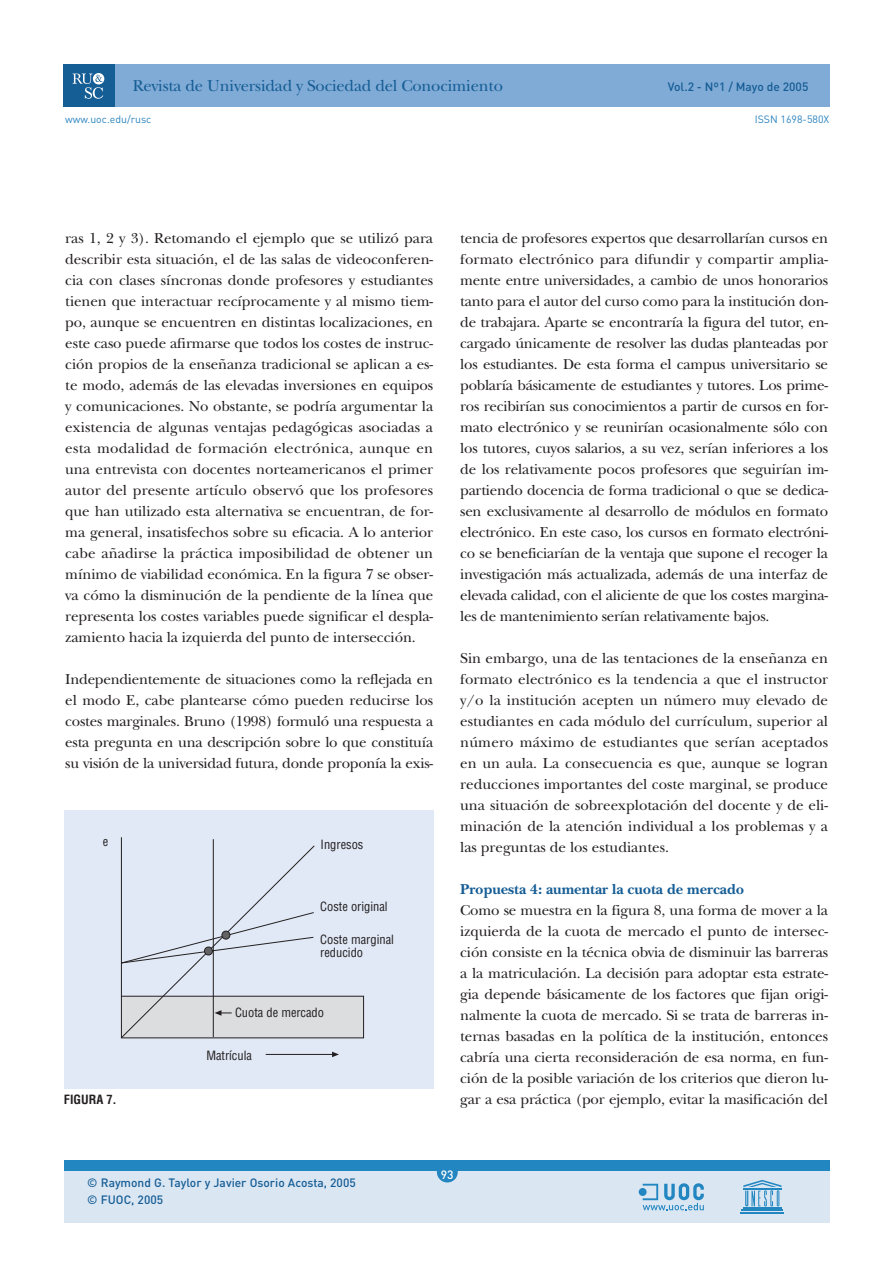
<style>
.page{position:relative;width:893px;height:1262px;background:#fff}
.page>*{position:absolute;margin:0;border:0;box-sizing:border-box;transform-origin:0 0}
.t1{font:16.5px "New Baskerville";letter-spacing:-.01em;color:#155d95}
.t2{font:15px/21px "New Baskerville";letter-spacing:-.01em;color:#231f20;text-align:justify}
.t3{font:700 15px "New Baskerville";color:#155d95}
.t4{font:condensed 12.45px/12.5px "Helvetica";color:#231f20}
.t5{font:700 condensed 12.45px "Helvetica";color:#231f20}
.t6{font:500 12px/16.2px "DIN";color:#155d95}
.t7{font:500 12px "DIN";color:#fff}
.t8{font:10.5px "DIN";color:#2a83be}
</style>
<div class="page">
<div style="left:85px;top:64px;width:744px;height:43px;background:#80abd6"></div>
<div style="left:64px;top:64px;width:51px;height:43px;background:#155d95"></div>
<svg style="left:72px;top:73px;width:32px;height:26px"></svg>
<div style="left:64px;top:1160px;width:765px;height:11px;background:#2286c0"></div>
<div style="left:64px;top:1171px;width:765px;height:51px;background:#dbe6f3"></div>
<hr style="left:743px;top:1207px;width:38px;height:1px;background:#2286c0">
<hr style="left:741px;top:1209px;width:42px;height:2px;background:#2286c0">
<hr style="left:740px;top:1212px;width:44px;height:1px;background:#2286c0">
<svg style="left:743px;top:1180px;width:38px;height:26px"></svg>
<div style="left:437px;top:1161px;width:21px;height:21px;background:#2286c0;border-radius:50%"></div>
<svg style="left:638px;top:1183px;width:65px;height:27px"></svg>
<div style="left:64px;top:810px;width:369px;height:278px;background:#e1e9f6"></div>
<div style="left:121px;top:995px;width:243px;height:43px;background:#dcdddf;border:1px solid #231f20"></div>
<hr style="left:266px;top:1054px;width:66px;height:1px;background:#231f20">
<svg style="left:332px;top:1051px;width:7px;height:6px"></svg>
<svg style="left:120px;top:837px;width:195px;height:202px"></svg>
<div style="left:221px;top:930px;width:9px;height:9px;background:#636366;border:1px solid #231f20;border-radius:50%"></div>
<p class="t1" style="left:133px;top:80px;width:372px">Revista de Universidad y Sociedad del Conocimiento</p>
<p class="t6" style="left:668px;top:80px;width:142px">Vol.2 - Nº1 / Mayo de 2005</p>
<p class="t8" style="left:65px;top:116px;width:88px">www.uoc.edu/rusc</p>
<p class="t8" style="left:755px;top:116px;width:76px">ISSN 1698-580X</p>
<p class="t2" style="left:65px;top:229px;width:369px">ras 1, 2 y 3). Retomando el ejemplo que se utilizó para describir esta situación, el de las salas de videoconferen&shy;cia con clases síncronas donde profesores y estudiantes tienen que interactuar recíprocamente y al mismo tiem&shy;po, aunque se encuentren en distintas localizaciones, en este caso puede afirmarse que todos los costes de instruc&shy;ción propios de la enseñanza tradicional se aplican a es&shy;te modo, además de las elevadas inversiones en equipos y comunicaciones. No obstante, se podría argumentar la existencia de algunas ventajas pedagógicas asociadas a esta modalidad de formación electrónica, aunque en una entrevista con docentes norteamericanos el primer autor del presente artículo observó que los profesores que han utilizado esta alternativa se encuentran, de for&shy;ma general, insatisfechos sobre su eficacia. A lo anterior cabe añadirse la práctica imposibilidad de obtener un mínimo de viabilidad económica. En la figura 7 se obser&shy;va cómo la disminución de la pendiente de la línea que representa los costes variables puede significar el despla&shy;zamiento hacia la izquierda del punto de intersección.</p>
<p class="t2" style="left:65px;top:670px;width:369px">Independientemente de situaciones como la reflejada en el modo E, cabe plantearse cómo pueden reducirse los costes marginales. Bruno (1998) formuló una respuesta a esta pregunta en una descripción sobre lo que constituía su visión de la universidad futura, donde proponía la exis-</p>
<p class="t4" style="left:103px;top:836px;width:7px">e</p>
<p class="t5" style="left:64px;top:1094px;width:54px">FIGURA 7.</p>
<p class="t4" style="left:320px;top:839px;width:44px">Ingresos</p>
<p class="t4" style="left:320px;top:900px;width:69px">Coste original</p>
<p class="t4" style="left:320px;top:934px;width:75px">Coste marginal reducido</p>
<p class="t4" style="left:235px;top:1006px;width:90px">Cuota de mercado</p>
<p class="t4" style="left:206px;top:1050px;width:47px">Matrícula</p>
<p class="t2" style="left:460px;top:229px;width:369px">tencia de profesores expertos que desarrollarían cursos en formato electrónico para difundir y compartir amplia&shy;mente entre universidades, a cambio de unos honorarios tanto para el autor del curso como para la institución don&shy;de trabajara. Aparte se encontraría la figura del tutor, en&shy;cargado únicamente de resolver las dudas planteadas por los estudiantes. De esta forma el campus universitario se poblaría básicamente de estudiantes y tutores. Los prime&shy;ros recibirían sus conocimientos a partir de cursos en for&shy;mato electrónico y se reunirían ocasionalmente sólo con los tutores, cuyos salarios, a su vez, serían inferiores a los de los relativamente pocos profesores que seguirían im&shy;partiendo docencia de forma tradicional o que se dedica&shy;sen exclusivamente al desarrollo de módulos en formato electrónico. En este caso, los cursos en formato electróni&shy;co se beneficiarían de la ventaja que supone el recoger la investigación más actualizada, además de una interfaz de elevada calidad, con el aliciente de que los costes margina&shy;les de mantenimiento serían relativamente bajos.</p>
<p class="t2" style="left:460px;top:649px;width:369px">Sin embargo, una de las tentaciones de la enseñanza en formato electrónico es la tendencia a que el instructor y/o la institución acepten un número muy elevado de estudiantes en cada módulo del currículum, superior al número máximo de estudiantes que serían aceptados en un aula. La consecuencia es que, aunque se logran reducciones importantes del coste marginal, se produce una situación de sobreexplotación del docente y de eli&shy;minación de la atención individual a los problemas y a las preguntas de los estudiantes.</p>
<p class="t3" style="left:460px;top:884px;width:285px">Propuesta 4: aumentar la cuota de mercado</p>
<p class="t2" style="left:460px;top:901px;width:369px">Como se muestra en la figura 8, una forma de mover a la izquierda de la cuota de mercado el punto de intersec&shy;ción consiste en la técnica obvia de disminuir las barreras a la matriculación. La decisión para adoptar esta estrate&shy;gia depende básicamente de los factores que fijan origi&shy;nalmente la cuota de mercado. Si se trata de barreras in&shy;ternas basadas en la política de la institución, entonces cabría una cierta reconsideración de esa norma, en fun&shy;ción de la posible variación de los criterios que dieron lu&shy;gar a esa práctica (por ejemplo, evitar la masificación del</p>
<p class="t6" style="left:87px;top:1176px;width:270px">© Raymond G. Taylor y Javier Osorio Acosta, 2005 © FUOC, 2005</p>
<p class="t7" style="left:444px;top:1164px;width:8px">1</p>
<p class="t7" style="left:440px;top:1170px;width:14px">93</p>
</div>
